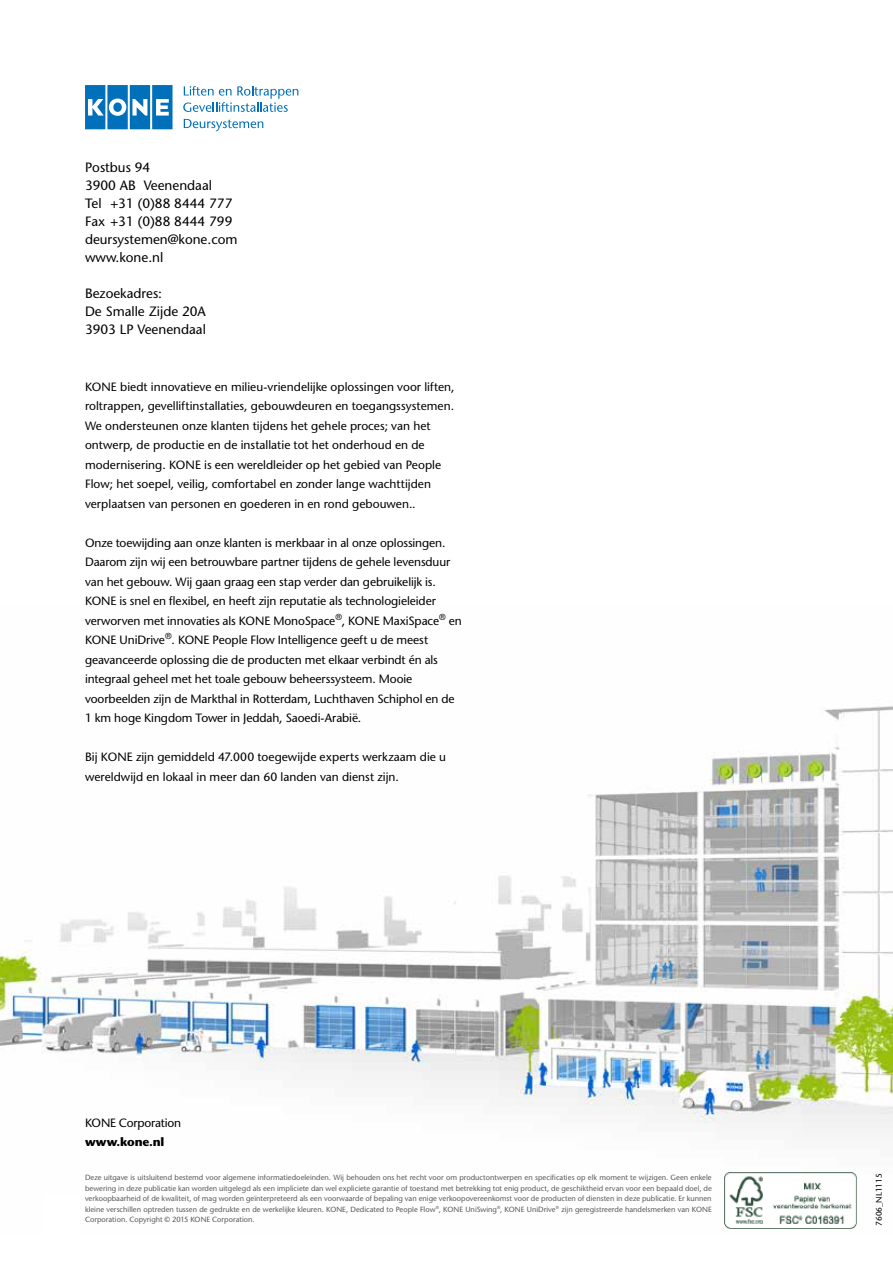
<style>
.page{position:relative;width:893px;height:1263px;background:#fff}
.page>*{position:absolute;margin:0;border:0;box-sizing:border-box;transform-origin:0 0}
.t1{font:13.5px/18px "Stone Sans";color:#000}
.t2{font:12px/19.5px "Stone Sans";color:#000}
.t3{font:700 12px "Stone Sans";letter-spacing:-.015em;color:#000}
.t4{font:8.25px "Stone Sans";color:#000}
.t5{font:7.5px/10.5px "Stone Sans";letter-spacing:.005em;color:#575756;text-align:justify}
</style>
<div class="page">
<img style="left:0;top:706px;width:893px;height:523px">
<svg style="left:85px;top:85px;width:88px;height:44px"></svg>
<svg style="left:183px;top:86px;width:115px;height:26px"></svg>
<svg style="left:184px;top:119px;width:79px;height:12px"></svg>
<div style="left:45px;top:1195px;width:33px;height:48px;background:#fff"></div>
<img style="left:724px;top:1173px;width:132px;height:55px">
<p class="t1" style="left:85px;top:158px;width:154px">Postbus 94<br>3900 AB Veenendaal<br>Tel +31 (0)88 8444 777<br>Fax +31 (0)88 8444 799 deursystemen@kone.com www.kone.nl</p>
<p class="t1" style="left:85px;top:284px;width:122px">Bezoekadres:<br>De Smalle Zijde 20A<br>3903 LP Veenendaal</p>
<p class="t2" style="left:85px;top:377px;width:371px">KONE biedt innovatieve en milieu-vriendelijke oplossingen voor liften, roltrappen, gevelliftinstallaties, gebouwdeuren en toegangssystemen.<br>We ondersteunen onze klanten tijdens het gehele proces; van het ontwerp, de productie en de installatie tot het onderhoud en de modernisering. KONE is een wereldleider op het gebied van People Flow; het soepel, veilig, comfortabel en zonder lange wachttijden verplaatsen van personen en goederen in en rond gebouwen..</p>
<p class="t2" style="left:85px;top:533px;width:378px">Onze toewijding aan onze klanten is merkbaar in al onze oplossingen.<br>Daarom zijn wij een betrouwbare partner tijdens de gehele levensduur van het gebouw. Wij gaan graag een stap verder dan gebruikelijk is.<br>KONE is snel en flexibel, en heeft zijn reputatie als technologieleider verworven met innovaties als KONE MonoSpace<sup>®</sup>, KONE MaxiSpace<sup>®</sup> en KONE UniDrive<sup>®</sup>. KONE People Flow Intelligence geeft u de meest geavanceerde oplossing die de producten met elkaar verbindt én als integraal geheel met het toale gebouw beheerssysteem. Mooie voorbeelden zijn de Markthal in Rotterdam, Luchthaven Schiphol en de 1 km hoge Kingdom Tower in Jeddah, Saoedi-Arabië.</p>
<p class="t2" style="left:85px;top:747px;width:362px">Bij KONE zijn gemiddeld 47.000 toegewijde experts werkzaam die u wereldwijd en lokaal in meer dan 60 landen van dienst zijn.</p>
<p class="t2" style="left:85px;top:1113px;width:98px">KONE Corporation</p>
<p class="t3" style="left:85px;top:1134px;width:81px">www.kone.nl</p>
<p class="t5" style="left:85px;top:1172px;width:628px">Deze uitgave is uitsluitend bestemd voor algemene informatiedoeleinden. Wij behouden ons het recht voor om productontwerpen en specificaties op elk moment te wijzigen. Geen enkele bewering in deze publicatie kan worden uitgelegd als een impliciete dan wel expliciete garantie of toestand met betrekking tot enig product, de geschiktheid ervan voor een bepaald doel, de verkoopbaarheid of de kwaliteit, of mag worden geïnterpreteerd als een voorwaarde of bepaling van enige verkoopovereenkomst voor de producten of diensten in deze publicatie. Er kunnen kleine verschillen optreden tussen de gedrukte en de werkelijke kleuren. KONE, Dedicated to People Flow<sup>®</sup>, KONE UniSwing<sup>®</sup>, KONE UniDrive<sup>®</sup> zijn geregistreerde handelsmerken van KONE Corporation. Copyright © 2015 KONE Corporation.</p>
<p class="t4" style="left:874px;top:1226px;width:54px;rotate:-90deg">7606_NL1115</p>
</div>
